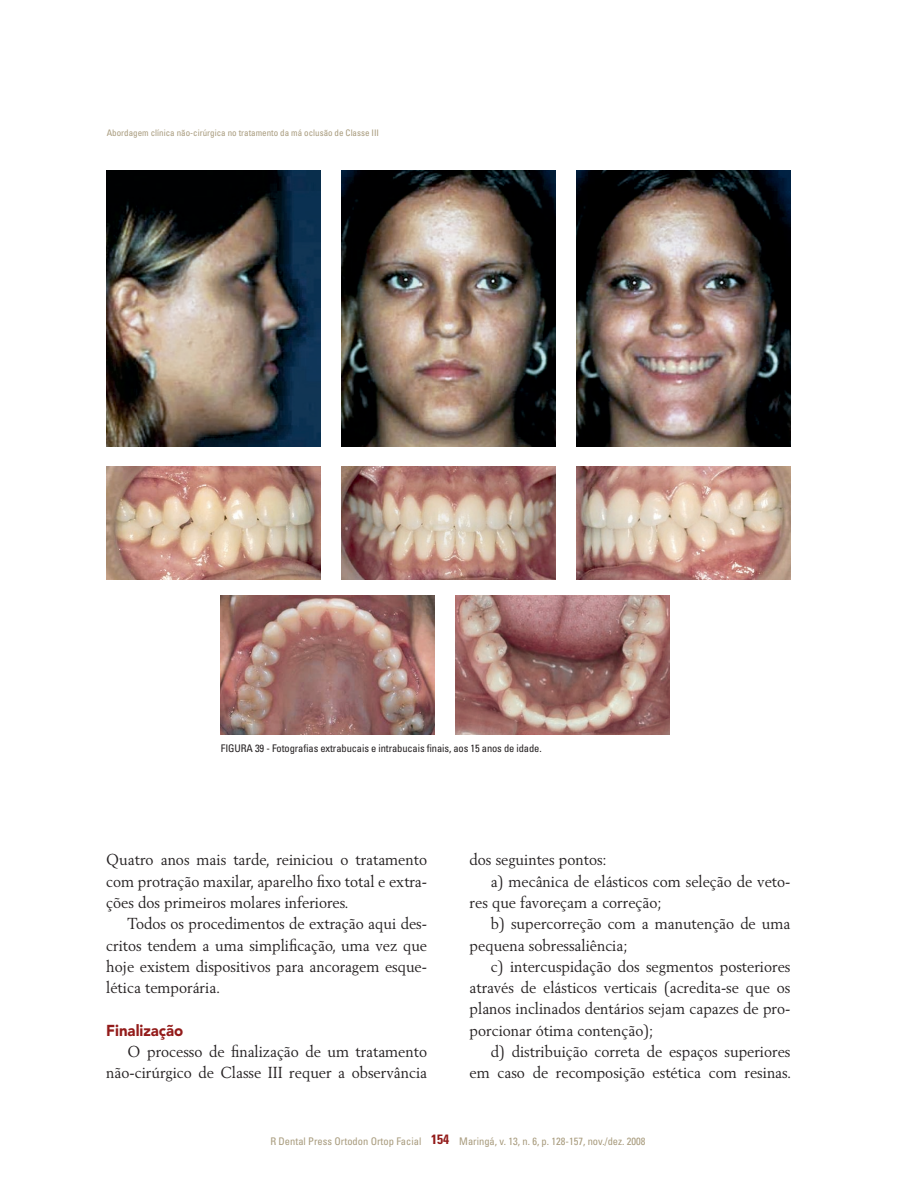
<style>
.page{position:relative;width:918px;height:1188px;background:#fff}
.page>*{position:absolute;margin:0;border:0;box-sizing:border-box;transform-origin:0 0}
.t1{font:15.75px/21.3px "Berling";color:#231f20;text-align:justify;scale:.95 1}
.t2{font:900 15.75px "Avenir";color:#931b1a;scale:.95 1}
.t3{font:condensed 10.5px "Univers";color:#a89b7d}
.t4{font:condensed 10.5px "Univers";letter-spacing:-.01em;color:#231f20}
.t5{font:condensed 9px "Univers";color:#a89b7d}
.s1{font-weight:700;font-size:13.5px;color:#931b1a}
</style>
<div class="page">
<img style="left:106px;top:170px;width:214px;height:277px">
<img style="left:341px;top:170px;width:214px;height:277px">
<img style="left:577px;top:170px;width:213px;height:277px">
<img style="left:106px;top:466px;width:214px;height:114px">
<img style="left:341px;top:467px;width:214px;height:113px">
<img style="left:577px;top:466px;width:213px;height:114px">
<img style="left:221px;top:596px;width:214px;height:139px">
<img style="left:456px;top:596px;width:214px;height:139px">
<p class="t5" style="left:107px;top:128px;width:274px">Abordagem clínica não-cirúrgica no tratamento da má oclusão de Classe iii</p>
<p class="t4" style="left:221px;top:741px;width:322px">FI GURA 39 - Fotografias extrabucais e intrabucais finais, aos 15 anos de idade.</p>
<p class="t1" style="left:106px;top:849px;width:339px">Quatro anos mais tarde, reiniciou o tratamento com protração maxilar, aparelho fixo total e extra&shy;ções dos primeiros molares inferiores.</p>
<p class="t1" style="left:106px;top:913px;width:339px;text-indent:21px">Todos os procedimentos de extração aqui des&shy;critos tendem a uma simplificação, uma vez que hoje existem dispositivos para ancoragem esque&shy;lética temporária.</p>
<p class="t2" style="left:106px;top:1021px;width:83px">Finalização</p>
<p class="t1" style="left:106px;top:1041px;width:339px;text-align:right">O processo de finalização de um tratamento não-cirúrgico de Classe III requer a observância</p>
<p class="t1" style="left:470px;top:849px;width:146px">dos seguintes pontos:</p>
<p class="t1" style="left:491px;top:870px;width:317px">a) mecânica de elásticos com seleção de veto-</p>
<p class="t1" style="left:470px;top:892px;width:204px">res que favoreçam a correção;</p>
<p class="t1" style="left:491px;top:913px;width:317px">b) supercorreção com a manutenção de uma</p>
<p class="t1" style="left:470px;top:934px;width:168px">pequena sobressaliência;</p>
<p class="t1" style="left:491px;top:955px;width:317px">c) intercuspidação dos segmentos posteriores</p>
<p class="t1" style="left:470px;top:977px;width:339px">através de elásticos verticais (acredita-se que os</p>
<p class="t1" style="left:470px;top:998px;width:339px">planos inclinados dentários sejam capazes de pro-</p>
<p class="t1" style="left:470px;top:1019px;width:195px">porcionar ótima contenção);</p>
<p class="t1" style="left:491px;top:1041px;width:317px">d) distribuição correta de espaços superiores</p>
<p class="t1" style="left:470px;top:1062px;width:340px">em caso de recomposição estética com resinas.</p>
<p class="t3" style="left:270px;top:1134px;width:377px">R Dental Press Ortodon Ortop Facial <span class="s1">154</span> Maringá, v. 13, n. 6, p. 128-157, nov./dez. 2008</p>
</div>
